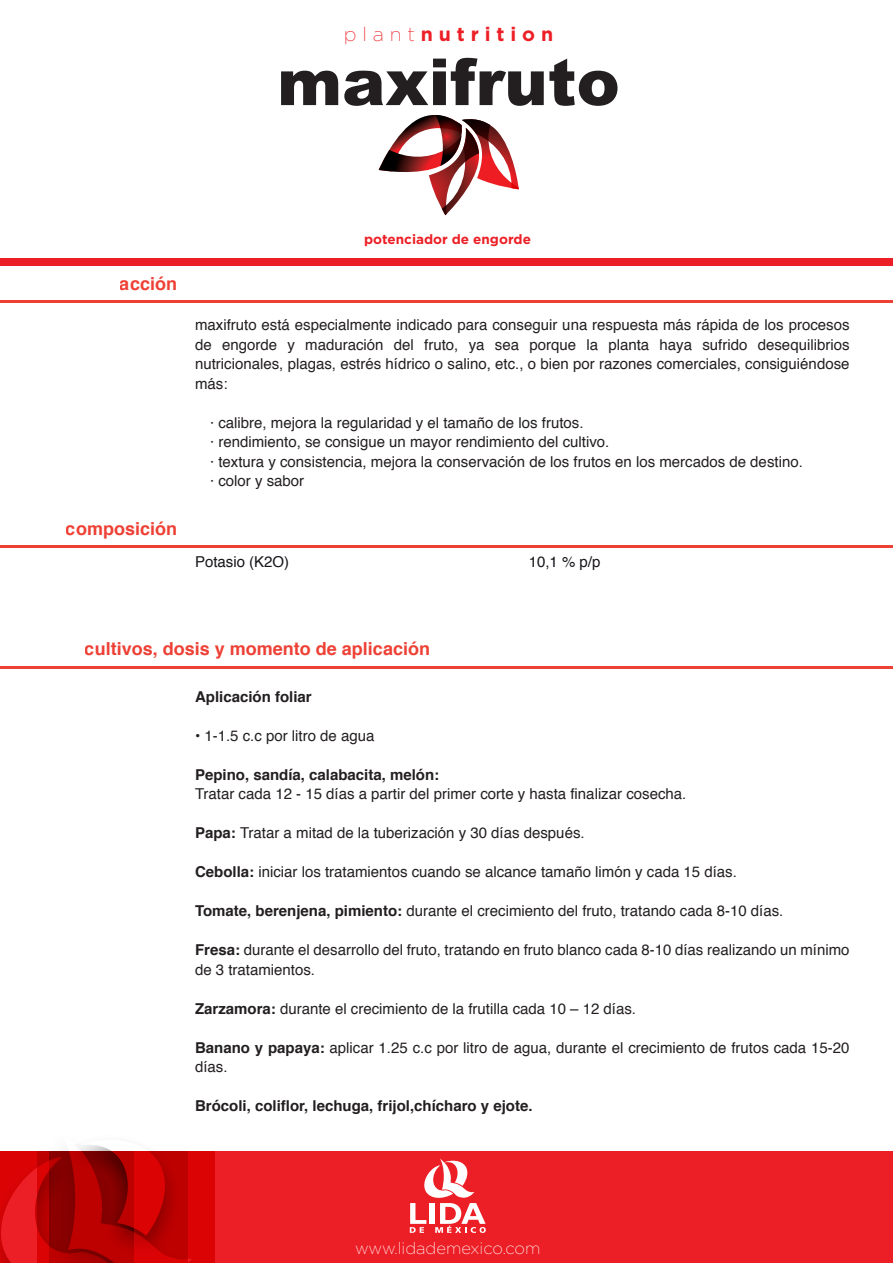
<style>
.page{position:relative;width:893px;height:1263px;background:#fff}
.page>*{position:absolute;margin:0;border:0;box-sizing:border-box;transform-origin:0 0}
.t1{font:900 64.95px "Arial";color:#231f20}
.t2{font:700 19.5px "Gotham";letter-spacing:.3em;color:#ed1f26}
.t3{font:700 18px "Helvetica";color:#ee4136}
.t4{font:200 16.5px "Gotham";color:#fff}
.t5{font:15px/19.5px "Helvetica";color:#231f20}
.t6{font:700 15px "Helvetica";color:#231f20}
.t7{font:15px "Helvetica";color:#17141a}
.t8{font:700 13.5px "Gotham";color:#ed1f26}
.s1{font-weight:200}
.s2{font-weight:700}
</style>
<div class="page">
<div style="left:0;top:1151px;width:893px;height:112px;background:#ed1f26"></div>
<div style="left:0;top:258px;width:893px;height:8px;background:#ed1f26"></div>
<svg style="left:0;top:1137px;width:192px;height:126px"></svg>
<svg style="left:410px;top:1158px;width:76px;height:75px"></svg>
<hr style="left:0;top:300px;width:893px;height:3px;background:#ee4136">
<hr style="left:0;top:545px;width:893px;height:2px;background:#ee4136">
<hr style="left:0;top:666px;width:893px;height:3px;background:#ee4136">
<svg style="left:379px;top:115px;width:140px;height:100px"></svg>
<h2 class="t2" style="left:344px;top:23px;width:211px"><span class="s1">plant</span>nutrition</h2>
<h1 class="t1" style="left:277px;top:35px;width:344px">maxifruto</h1>
<p class="t3" style="left:120px;top:270px;width:59px">acción</p>
<p class="t3" style="left:66px;top:514px;width:113px">composición</p>
<p class="t8" style="left:364px;top:232px;width:168px">potenciador de engorde</p>
<p class="t5" style="left:195px;top:316px;width:656px;text-align:justify">maxifruto está especialmente indicado para conseguir una respuesta más rápida de los procesos de engorde y maduración del fruto, ya sea porque la planta haya sufrido desequilibrios nutricionales, plagas, estrés hídrico o salino, etc., o bien por razones comerciales, consiguiéndose más:</p>
<p class="t5" style="left:210px;top:413px;width:594px">· calibre, mejora la regularidad y el tamaño de los frutos.<br>· rendimiento, se consigue un mayor rendimiento del cultivo.<br>· textura y consistencia, mejora la conservación de los frutos en los mercados de destino. · color y sabor</p>
<p class="t7" style="left:195px;top:550px;width:96px">Potasio (K2O)</p>
<p class="t7" style="left:529px;top:550px;width:73px">10,1 % p/p</p>
<p class="t3" style="left:85px;top:634px;width:347px">cultivos, dosis y momento de aplicación</p>
<p class="t6" style="left:195px;top:684px;width:118px">Aplicación foliar</p>
<p class="t5" style="left:195px;top:726px;width:181px">• 1-1.5 c.c por litro de agua</p>
<p class="t6" style="left:195px;top:762px;width:246px">Pepino, sandía, calabacita, melón:</p>
<p class="t5" style="left:195px;top:784px;width:493px">Tratar cada 12 - 15 días a partir del primer corte y hasta finalizar cosecha.</p>
<p class="t5" style="left:195px;top:823px;width:391px"><span class="s2">Papa:</span> Tratar a mitad de la tuberización y 30 días después.</p>
<p class="t5" style="left:195px;top:862px;width:543px"><span class="s2">Cebolla:</span> iniciar los tratamientos cuando se alcance tamaño limón y cada 15 días.</p>
<p class="t5" style="left:195px;top:901px;width:590px"><span class="s2">Tomate, berenjena, pimiento:</span> durante el crecimiento del fruto, tratando cada 8-10 días.</p>
<p class="t5" style="left:195px;top:940px;width:656px"><span class="s2">Fresa:</span> durante el desarrollo del fruto, tratando en fruto blanco cada 8-10 días realizando un mínimo de 3 tratamientos.</p>
<p class="t5" style="left:195px;top:999px;width:443px"><span class="s2">Zarzamora:</span> durante el crecimiento de la frutilla cada 10 – 12 días.</p>
<p class="t5" style="left:195px;top:1038px;width:656px"><span class="s2">Banano y papaya:</span> aplicar 1.25 c.c por litro de agua, durante el crecimiento de frutos cada 15-20 días.</p>
<p class="t6" style="left:195px;top:1094px;width:339px">Brócoli, coliflor, lechuga, frijol,chícharo y ejote.</p>
<p class="t4" style="left:355px;top:1239px;width:187px">www.lidademexico.com</p>
</div>
